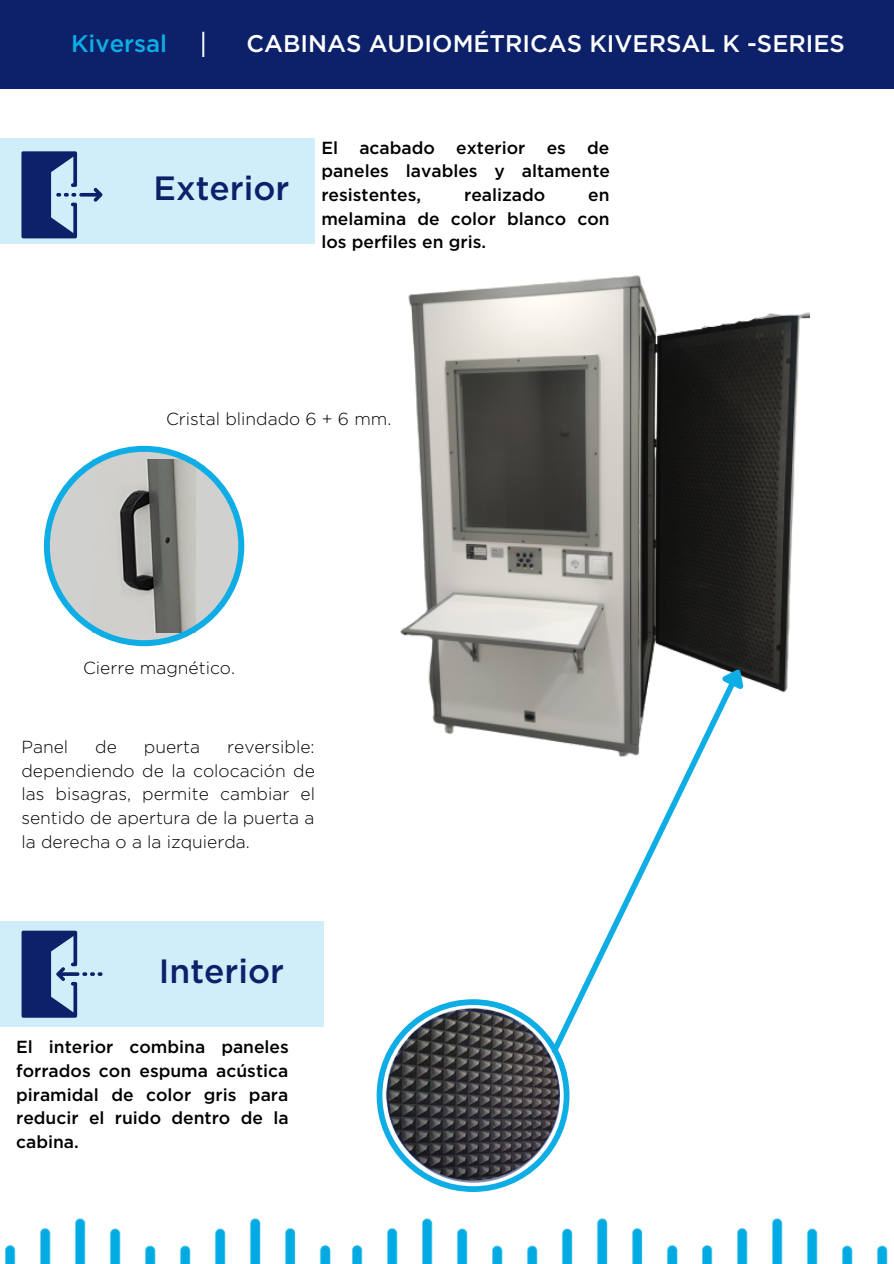
<style>
.page{position:relative;width:894px;height:1264px;background:#fff}
.page>*{position:absolute;margin:0;border:0;box-sizing:border-box;transform-origin:0 0}
.t1{font:300 36px "Gotham";color:#fff}
.t2{font:500 33.6px "Gotham";color:#0c216a}
.t3{font:500 24px "Gotham";color:#fff}
.t4{font:500 24px "Gotham";color:#0fade5}
.t5{font:500 17.4px/23.7px "Gotham";color:#000;text-align:justify}
.t6{font:300 17.4px/23.7px "Gotham";color:#000;text-align:justify}
</style>
<div class="page">
<div style="left:0;top:0;width:893px;height:89px;background:#0c2169"></div>
<svg style="left:44px;top:446px;width:200px;height:200px"></svg>
<svg style="left:376px;top:999px;width:193px;height:192px"></svg>
<img style="left:400px;top:275px;width:408px;height:465px">
<svg style="left:547px;top:677px;width:192px;height:381px"></svg>
<svg style="left:714px;top:657px;width:45px;height:41px"></svg>
<img style="left:737px;top:1218px;width:151px;height:45px">
<img style="left:387px;top:1218px;width:326px;height:45px">
<img style="left:5px;top:1218px;width:358px;height:45px">
<div style="left:0;top:921px;width:323px;height:106px;background:#cfeef9"></div>
<svg style="left:22px;top:930px;width:80px;height:87px"></svg>
<div style="left:0;top:138px;width:315px;height:106px;background:#cfeef9"></div>
<svg style="left:21px;top:151px;width:81px;height:87px"></svg>
<p class="t4" style="left:71px;top:32px;width:97px">Kiversal</p>
<p class="t1" style="left:198px;top:28px;width:11px">I</p>
<p class="t3" style="left:246px;top:32px;width:600px">CABINAS AUDIOMÉTRICAS KIVERSAL K -SERIES</p>
<p class="t2" style="left:154px;top:173px;width:137px">Exterior</p>
<p class="t5" style="left:321px;top:136px;width:290px">El acabado exterior es de paneles lavables y altamente resistentes,</p>
<p class="t5" style="left:464px;top:184px;width:83px">realizado</p>
<p class="t5" style="left:321px;top:184px;width:290px;text-indent:267px">en melamina de color blanco con los perfiles en gris.</p>
<p class="t6" style="left:166px;top:408px;width:227px">Cristal blindado 6 + 6 mm.</p>
<p class="t6" style="left:83px;top:657px;width:153px">Cierre magnético.</p>
<p class="t6" style="left:21px;top:736px;width:295px;text-indent:206px">reversible: dependiendo de la colocación de las bisagras, permite cambiar el sentido de apertura de la puerta a la derecha o a la izquierda.</p>
<p class="t6" style="left:21px;top:736px;width:48px">Panel</p>
<p class="t6" style="left:95px;top:736px;width:23px">de</p>
<p class="t6" style="left:144px;top:736px;width:58px">puerta</p>
<p class="t2" style="left:159px;top:956px;width:127px">Interior</p>
<p class="t5" style="left:16px;top:1036px;width:274px">El interior combina paneles forrados con espuma acústica piramidal de color gris para reducir el ruido dentro de la cabina.</p>
</div>
